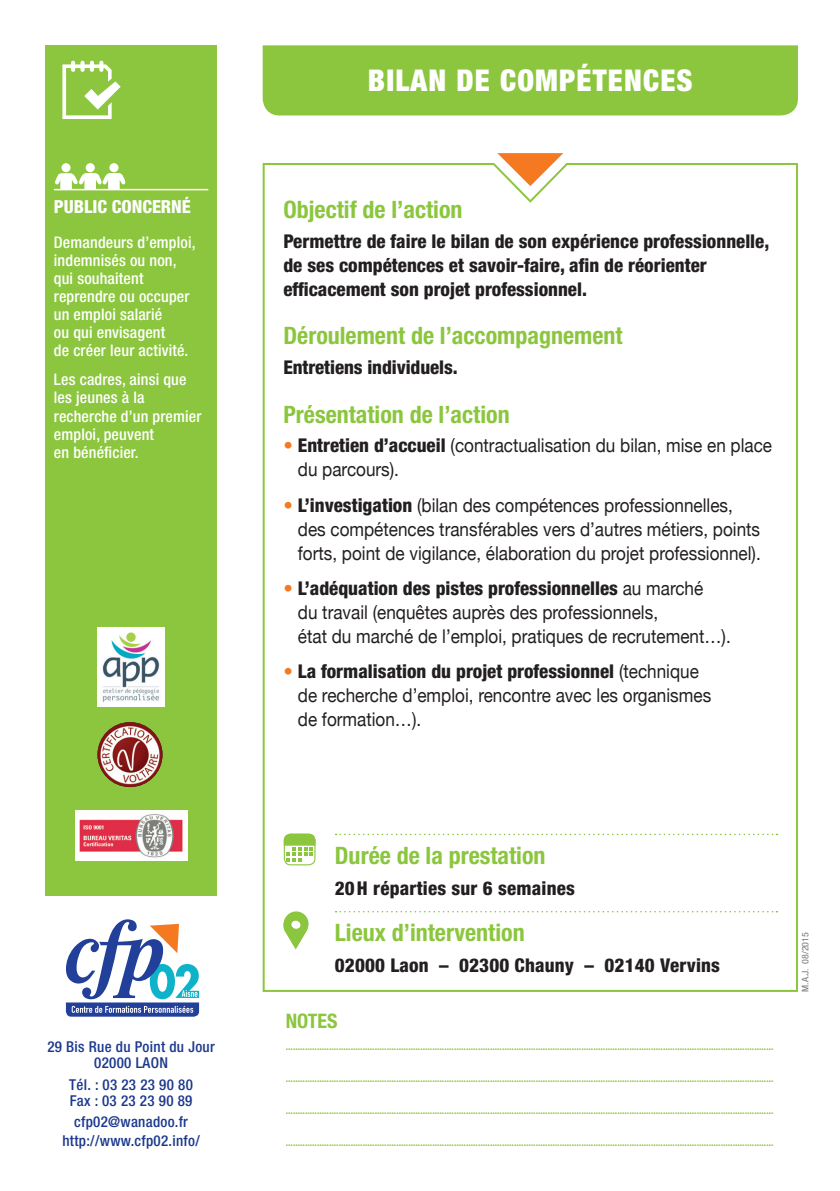
<style>
.page{position:relative;width:840px;height:1191px;background:#fff}
.page>*{position:absolute;margin:0;border:0;box-sizing:border-box;transform-origin:0 0}
.t1{font:900 condensed 30px "Helvetica Neue";letter-spacing:.04em;color:#fff}
.t2{font:700 condensed 24px "Helvetica Neue";color:#8bc63e}
.t3{font:700 condensed 20px "Helvetica Neue";color:#8bc63e}
.t4{font:19px/24px "Helvetica Neue";color:#231f20;scale:.9 1}
.t5{font:800 condensed 19px/24px "Helvetica Neue";color:#231f20}
.t6{font:800 condensed 18px "Helvetica Neue";color:#fff}
.t7{font:500 condensed 16px/18px "Helvetica Neue";letter-spacing:.01em;color:#fff}
.t8{font:500 condensed 15px/16px "Helvetica Neue";letter-spacing:.02em;color:#1b388c;text-align:center}
.t9{font:700 condensed 10px "Helvetica Neue";color:#8bc63e}
.t10{font:condensed 9px "Helvetica Neue";color:#76787b;scale:1.11 1}
.s1{font-weight:900;font-stretch:condensed;color:#f47921}
.s2{font-weight:800;font-stretch:condensed}
.s3{font-style:inherit}
</style>
<div class="page">
<div style="left:45px;top:45px;width:172px;height:850px;background:#8bc63e"></div>
<div style="left:262px;top:45px;width:535px;height:70px;background:#8bc63e"></div>
<svg style="left:262px;top:163px;width:536px;height:829px"></svg>
<svg style="left:497px;top:153px;width:66px;height:33px"></svg>
<svg style="left:66px;top:919px;width:133px;height:97px"></svg>
<img style="left:75px;top:810px;width:112px;height:50px">
<div style="left:97px;top:627px;width:68px;height:79px;background:#fff"></div>
<img style="left:102px;top:632px;width:58px;height:70px">
<img style="left:97px;top:722px;width:65px;height:65px;border-radius:32px">
<svg style="left:284px;top:834px;width:31px;height:31px"></svg>
<div style="left:283px;top:833px;width:32px;height:32px;border:1px solid #8bc63e;border-radius:6px"></div>
<svg style="left:283px;top:833px;width:33px;height:28px"></svg>
<svg style="left:283px;top:911px;width:26px;height:38px"></svg>
<svg style="left:335px;top:911px;width:442px;height:1px"></svg>
<svg style="left:335px;top:833px;width:442px;height:2px"></svg>
<div style="left:86px;top:163px;width:9px;height:9px;background:#fff;border-radius:50%"></div>
<svg style="left:55px;top:173px;width:70px;height:16px"></svg>
<div style="left:109px;top:163px;width:9px;height:9px;background:#fff;border-radius:50%"></div>
<div style="left:61px;top:163px;width:10px;height:9px;background:#fff;border-radius:50%"></div>
<svg style="left:62px;top:61px;width:59px;height:58px"></svg>
<hr style="left:54px;top:189px;width:154px;height:1px;background:#fff">
<h3 class="t6" style="left:54px;top:195px;width:138px">PUBLIC CONCERNÉ</h3>
<h3 class="t7" style="left:54px;top:233px;width:143px">Demandeurs d’emploi, indemnisés ou non, qui souhaitent reprendre ou occuper un emploi salarié<br>ou qui envisagent<br>de créer leur activité.</h3>
<h3 class="t7" style="left:54px;top:370px;width:149px">Les cadres, ainsi que les jeunes à la recherche d’un premier emploi, peuvent<br>en bénéficier.</h3>
<h3 class="t8" style="left:47px;top:1038px;width:169px">29 Bis Rue du Point du Jour<br>02000 LAON</h3>
<h3 class="t8" style="left:69px;top:1076px;width:125px;text-align:left">Tél. : 03 23 23 90 80<br>Fax : 03 23 23 90 89</h3>
<h3 class="t8" style="left:62px;top:1112px;width:139px;line-height:18.8px">cfp02@wanadoo.fr http://www.cfp02.info/</h3>
<h1 class="t1" style="left:368px;top:62px;width:326px">BILAN DE COMPÉTENCES</h1>
<h2 class="t2" style="left:283px;top:195px;width:180px">Objectif de l’action</h2>
<h3 class="t5" style="left:283px;top:228px;width:487px">Permettre de faire le bilan de son expérience professionnelle, de ses compétences et savoir-faire, afin de réorienter efficacement son projet professionnel.</h3>
<h2 class="t2" style="left:283px;top:321px;width:340px">Déroulement de l’accompagnement</h2>
<h3 class="t5" style="left:283px;top:355px;width:176px">Entretiens individuels.</h3>
<h2 class="t2" style="left:283px;top:399px;width:228px">Présentation de l’action</h2>
<h3 class="t4" style="left:298px;top:432px;width:528px;text-indent:-14px"><span class="s1">•</span> <span class="s2">Entretien d’accueil</span> (contractualisation du bilan, mise en place du parcours).</h3>
<h3 class="t4" style="left:298px;top:491px;width:515px;text-indent:-14px"><span class="s1">•</span> <span class="s2">L’investigation</span> (bilan des compétences professionnelles, des compétences transférables vers d’autres métiers, points forts, point de vigilance, élaboration du projet professionnel).</h3>
<h3 class="t4" style="left:298px;top:575px;width:482px;text-indent:-14px"><span class="s1">•</span> <span class="s2">L’adéquation des pistes professionnelles</span> au marché<br>du travail (enquêtes auprès des professionnels,<br>état du marché de l’emploi, pratiques de recrutement…).</h3>
<h3 class="t4" style="left:298px;top:658px;width:460px;text-indent:-14px"><span class="s1">•</span> <span class="s2">La formalisation du projet professionnel</span> (technique de recherche d’emploi, rencontre avec les organismes de formation…).</h3>
<h2 class="t2" style="left:334px;top:840px;width:212px">Durée de la prestation</h2>
<h3 class="t5" style="left:334px;top:875px;width:241px">20H réparties sur 6 semaines</h3>
<h2 class="t2" style="left:334px;top:917px;width:191px">Lieux d’intervention</h2>
<h3 class="t5" style="left:334px;top:953px;width:386px"><span class="s3">02000</span> Laon – 02300 Chauny – 02140 Vervins</h3>
<h3 class="t3" style="left:285px;top:1008px;width:53px">NOTES</h3>
<p class="t9" style="left:285px;top:1040px;width:489px">...........................................................................................................................................................................................................</p>
<p class="t9" style="left:285px;top:1072px;width:489px">...........................................................................................................................................................................................................</p>
<p class="t9" style="left:285px;top:1104px;width:489px">...........................................................................................................................................................................................................</p>
<p class="t9" style="left:285px;top:1136px;width:489px">...........................................................................................................................................................................................................</p>
<p class="t10" style="left:799px;top:991px;width:55px;rotate:-90deg">M.A.J. 08/2015</p>
</div>
